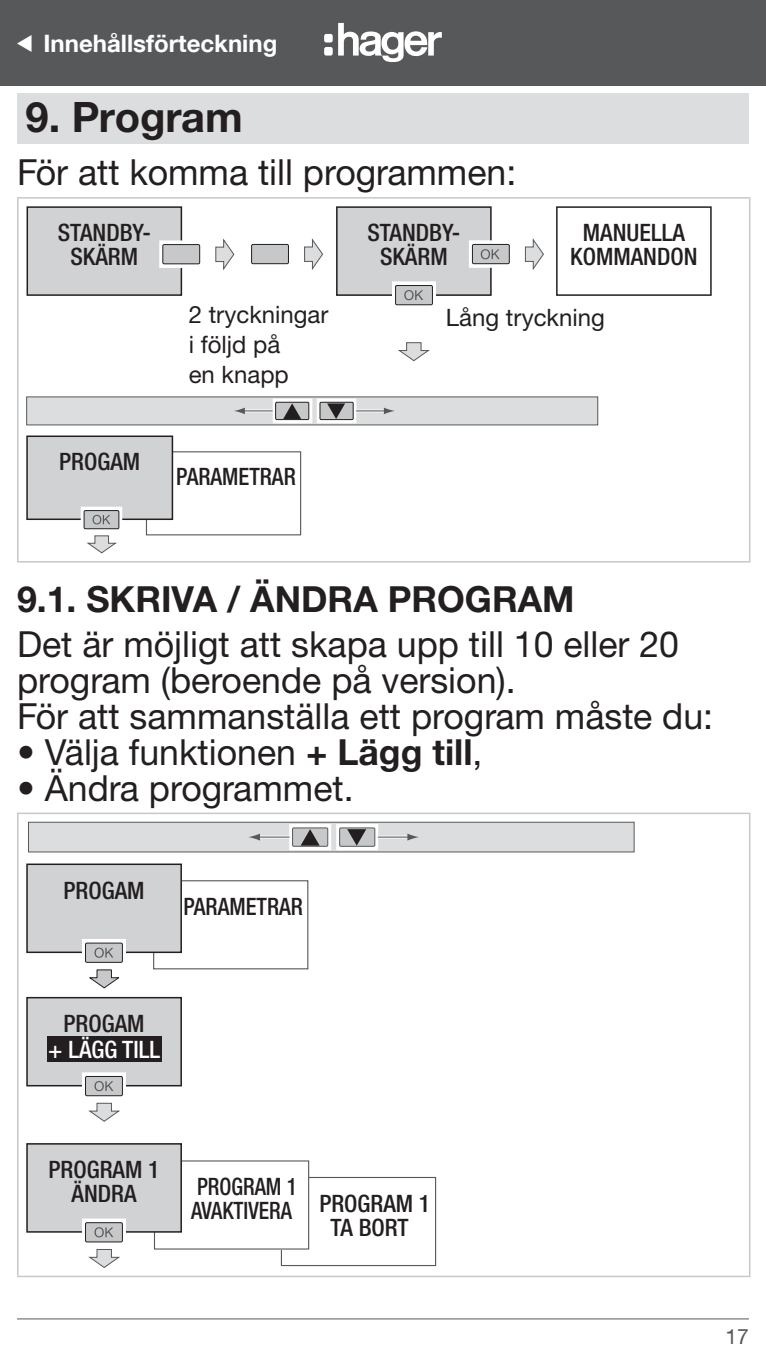
<style>
.page{position:relative;width:766px;height:1361px;background:#fff}
.page>*{position:absolute;margin:0;border:0;box-sizing:border-box;transform-origin:0 0}
.t1{font:700 42px "Helvetica Neue LTW1 G";letter-spacing:-.005em;color:#231f20}
.t2{font:36px/36px "Helvetica Neue LTW1 G";color:#231f20}
.t3{font:700 36px "Helvetica Neue LTW1 G";color:#231f20}
.t4{font:29.4px "Helvetica Neue LTW1 G";color:#231f20}
.t5{font:500 condensed 24px/24px "Helvetica Neue LT Com";color:#231f20;text-align:center}
.t6{font:24px/30px "Helvetica Neue LTW1 G";color:#231f20}
.t7{font:700 24px "Helvetica Neue LT Com";color:#fff}
.t8{font:500 condensed 24px "Helvetica Neue LT Com";color:#231f20;scale:.94 1}
.t9{font:500 condensed 24px/24px "Helvetica Neue LT Com";color:#231f20;scale:.9 1}
.t10{font:500 condensed 24px "Helvetica Neue LT Com";color:#fff}
.t11{font:21px "Helvetica Neue LT Com";color:#57585a}
.s1{font-weight:700}
</style>
<div class="page">
<hr style="left:17px;top:1318px;width:731px;height:1px;background:#57585a">
<div style="left:0;top:0;width:765px;height:85px;background:#57585a"></div>
<svg style="left:324px;top:23px;width:117px;height:39px"></svg>
<div style="left:17px;top:94px;width:731px;height:50px;background:#dcdddf"></div>
<hr style="left:17px;top:197px;width:733px;height:2px;background:#c7c8ca">
<hr style="left:17px;top:199px;width:2px;height:362px;background:#c7c8ca">
<hr style="left:748px;top:199px;width:2px;height:362px;background:#c7c8ca">
<hr style="left:17px;top:561px;width:733px;height:1px;background:#c7c8ca">
<div style="left:26px;top:396px;width:572px;height:29px;background:#dcdddf;border:1px solid #57585a"></div>
<div style="left:146px;top:451px;width:155px;height:84px;border:1px solid #57585a"></div>
<div style="left:27px;top:436px;width:145px;height:83px;background:#d1d2d4"></div>
<div style="left:26px;top:435px;width:147px;height:85px;border:2px solid #231f20"></div>
<svg style="left:81px;top:507px;width:41px;height:47px"></svg>
<hr style="left:356px;top:409px;width:30px;height:3px;background:#fff">
<hr style="left:356px;top:410px;width:30px;height:1px;background:#57585a">
<svg style="left:384px;top:408px;width:11px;height:6px"></svg>
<hr style="left:242px;top:409px;width:30px;height:3px;background:#fff">
<hr style="left:242px;top:410px;width:30px;height:1px;background:#57585a">
<svg style="left:234px;top:408px;width:11px;height:6px"></svg>
<svg style="left:272px;top:398px;width:84px;height:25px"></svg>
<div style="left:337px;top:207px;width:154px;height:88px;background:#d1d2d4"></div>
<div style="left:336px;top:206px;width:155px;height:90px;border:2px solid #231f20"></div>
<svg style="left:392px;top:281px;width:44px;height:25px"></svg>
<svg style="left:398px;top:342px;width:32px;height:19px"></svg>
<div style="left:27px;top:207px;width:154px;height:88px;background:#d1d2d4"></div>
<div style="left:27px;top:206px;width:155px;height:90px;border:2px solid #231f20"></div>
<div style="left:556px;top:206px;width:155px;height:90px;border:2px solid #231f20"></div>
<svg style="left:159px;top:240px;width:42px;height:28px"></svg>
<div style="left:163px;top:245px;width:37px;height:19px;background:#c7c8ca"></div>
<div style="left:162px;top:244px;width:38px;height:20px;border:1px solid #231f20"></div>
<svg style="left:215px;top:238px;width:20px;height:32px"></svg>
<svg style="left:252px;top:243px;width:36px;height:22px"></svg>
<div style="left:251px;top:244px;width:37px;height:20px;background:#c7c8ca"></div>
<div style="left:251px;top:244px;width:38px;height:20px;border:1px solid #231f20"></div>
<svg style="left:304px;top:238px;width:19px;height:32px"></svg>
<svg style="left:524px;top:238px;width:20px;height:32px"></svg>
<svg style="left:469px;top:240px;width:41px;height:28px"></svg>
<hr style="left:17px;top:812px;width:733px;height:2px;background:#c7c8ca">
<hr style="left:17px;top:814px;width:2px;height:461px;background:#c7c8ca">
<hr style="left:748px;top:814px;width:2px;height:461px;background:#c7c8ca">
<hr style="left:17px;top:1275px;width:733px;height:2px;background:#c7c8ca">
<div style="left:281px;top:1177px;width:155px;height:89px;border:1px solid #57585a"></div>
<div style="left:154px;top:1161px;width:154px;height:88px;background:#fff"></div>
<div style="left:28px;top:822px;width:606px;height:30px;background:#dcdddf;border:1px solid #57585a"></div>
<div style="left:153px;top:880px;width:155px;height:89px;border:1px solid #57585a"></div>
<div style="left:27px;top:864px;width:154px;height:88px;background:#d1d2d4"></div>
<div style="left:26px;top:863px;width:156px;height:90px;border:2px solid #231f20"></div>
<div style="left:27px;top:1144px;width:154px;height:88px;background:#d1d2d4"></div>
<div style="left:26px;top:1143px;width:156px;height:89px;border:2px solid #231f20"></div>
<svg style="left:82px;top:1218px;width:44px;height:50px"></svg>
<svg style="left:82px;top:939px;width:44px;height:50px"></svg>
<div style="left:27px;top:997px;width:154px;height:88px;background:#d1d2d4"></div>
<div style="left:47px;top:1036px;width:114px;height:26px;background:#231f20"></div>
<div style="left:26px;top:997px;width:156px;height:89px;border:2px solid #231f20"></div>
<svg style="left:82px;top:1072px;width:44px;height:50px"></svg>
<hr style="left:378px;top:835px;width:31px;height:3px;background:#fff">
<hr style="left:378px;top:836px;width:31px;height:1px;background:#57585a">
<svg style="left:407px;top:833px;width:12px;height:7px"></svg>
<hr style="left:257px;top:835px;width:32px;height:3px;background:#fff">
<hr style="left:257px;top:836px;width:32px;height:1px;background:#57585a">
<svg style="left:248px;top:833px;width:12px;height:7px"></svg>
<svg style="left:289px;top:824px;width:89px;height:26px"></svg>
<p class="t7" style="left:44px;top:28px;width:235px">Innehållsförteckning</p>
<p class="t1" style="left:26px;top:91px;width:219px">9. Program</p>
<p class="t2" style="left:17px;top:154px;width:500px">För att komma till programmen:</p>
<p class="t5" style="left:58px;top:220px;width:94px">STANDBY-<br>SKÄRM</p>
<p class="t5" style="left:570px;top:220px;width:129px">MANUELLA<br>KOMMANDON</p>
<p class="t5" style="left:367px;top:220px;width:94px">STANDBY-<br>SKÄRM</p>
<p class="t6" style="left:189px;top:300px;width:141px">2 tryckningar</p>
<p class="t6" style="left:446px;top:302px;width:160px">Lång tryckning</p>
<p class="t6" style="left:189px;top:330px;width:102px">i följd på en knapp</p>
<p class="t5" style="left:59px;top:449px;width:82px">PROGAM</p>
<p class="t8" style="left:176px;top:462px;width:129px">PARAMETRAR</p>
<p class="t4" style="left:162px;top:460px;width:50px">sett</p>
<p class="t3" style="left:17px;top:577px;width:559px">9.1. SKRIVA / ÄNDRA PROGRAM</p>
<p class="t2" style="left:17px;top:625px;width:697px">Det är möjligt att skapa upp till 10 eller 20 program (beroende på version).<br>För att sammanställa ett program måste du:</p>
<p class="t2" style="left:17px;top:733px;width:467px">• Välja funktionen <span class="s1">+ Lägg till</span>,</p>
<p class="t2" style="left:17px;top:769px;width:338px">• Ändra programmet.</p>
<p class="t5" style="left:64px;top:878px;width:82px">PROGAM</p>
<p class="t8" style="left:183px;top:892px;width:129px">PARAMETRAR</p>
<p class="t5" style="left:64px;top:1011px;width:82px">PROGAM</p>
<p class="t10" style="left:48px;top:1035px;width:113px">+ LÄGG TILL</p>
<p class="t5" style="left:48px;top:1157px;width:113px">PROGRAM 1<br>ÄNDRA</p>
<p class="t9" style="left:191px;top:1174px;width:119px">PROGRAM 1<br>AVAKTIVERA</p>
<p class="t5" style="left:319px;top:1191px;width:113px">PROGRAM 1<br>TA BORT</p>
<p class="t11" style="left:725px;top:1323px;width:25px">17</p>
</div>
